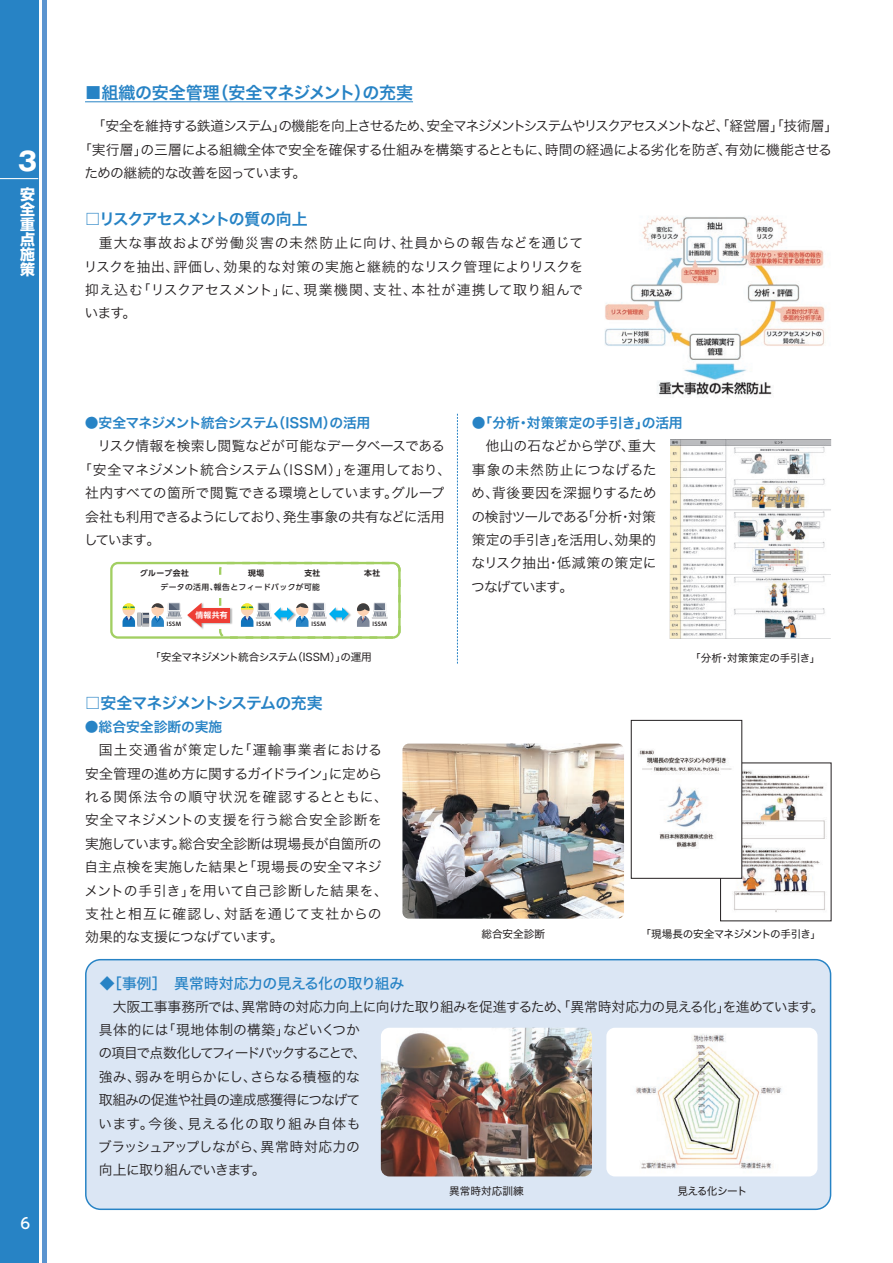
<style>
.page{position:relative;width:893px;height:1263px;background:#fff}
.page>*{position:absolute;margin:0;border:0;box-sizing:border-box;transform-origin:0 0}
.t1{font:700 25.5px "Gothic MB101 Pro";color:#fff}
.t2{font:16.95px "Hira Kaku Pro N W6";letter-spacing:-.02em;color:#2783c5}
.t3{font:15.9px "Hira Kaku Pro N W6";letter-spacing:-.07em;color:#2783c5}
.t4{font:14.85px "Hira Kaku Pro N W5";letter-spacing:-.025em;color:#2783c5}
.t5{font:700 14.85px/14.9px "Shin Go Pro";color:#fff;text-align:justify}
.t6{font:500 14.85px "UD Shin Go Pro";color:#fff}
.t7{font:13.8px/23.4px "Hira Kaku Pro N W3";letter-spacing:-.025em;color:#231f20;text-align:justify}
.t8{font:13.8px/23.4px "Hira Kaku Pro N W3";letter-spacing:.005em;color:#231f20}
.t9{font:13.8px "Hira Kaku Pro N W3";letter-spacing:-.1em;color:#231f20}
.t10{font:13.8px "Hira Kaku Pro N W3";letter-spacing:-.05em;color:#231f20}
.t11{font:13.8px "Hira Kaku Pro N W6";letter-spacing:-.055em;color:#2783c5}
.t12{font:13.8px "Hira Kaku Pro N W6";letter-spacing:-.02em;color:#2783c5}
.t13{font:13.8px "Hira Kaku Pro N W3";letter-spacing:-.055em;color:#231f20}
.t14{font:13.8px "Hira Kaku Pro N W6";color:#2783c5}
.t15{font:10.65px "Hira Kaku Pro N W4";letter-spacing:-.065em;color:#231f20}
.t16{font:10.65px "Hira Kaku Pro N W4";letter-spacing:-.03em;color:#231f20}
.t17{font:10.65px "Hira Kaku Pro N W4";letter-spacing:-.05em;color:#231f20}
.t18{font:10.65px "Hira Kaku Pro N W4";color:#231f20}
.t19{font:10.65px "Hira Kaku Pro N W4";letter-spacing:-.055em;color:#231f20}
.t20{font:500 7.8px "UD Shin Go Pr 6 N";letter-spacing:.05em;color:#231f20}
.t21{font:700 7.8px "UD Shin Go Pr 6 N De";letter-spacing:.05em;color:#231f20}
.t22{font:700 7.8px "UD Shin Go Pr 6 N De";color:#fff}
.t23{font:700 5.4px "UD Shin Go Pr 6 N De";letter-spacing:.05em;color:#231f20}
</style>
<div class="page">
<hr style="left:85px;top:101px;width:328px;height:1px;background:#2783c5">
<img style="left:604px;top:216px;width:221px;height:179px">
<img style="left:670px;top:439px;width:161px;height:200px">
<svg style="left:357px;top:602px;width:31px;height:25px"></svg>
<div style="left:110px;top:562px;width:291px;height:77px;border:2px solid #a2cf62;border-radius:7px"></div>
<div style="left:219px;top:562px;width:182px;height:77px;border:2px dashed #a2cf62;border-radius:7px"></div>
<svg style="left:241px;top:602px;width:108px;height:25px"></svg>
<svg style="left:219px;top:580px;width:3px;height:15px"></svg>
<img style="left:200px;top:602px;width:33px;height:29px">
<div style="left:199px;top:608px;width:31px;height:14px;background:#ee3e35"></div>
<svg style="left:123px;top:602px;width:79px;height:25px"></svg>
<svg style="left:457px;top:414px;width:1px;height:250px"></svg>
<img style="left:722px;top:765px;width:103px;height:147px">
<div style="left:631px;top:720px;width:111px;height:158px;background:#fff"></div>
<img style="left:638px;top:750px;width:94px;height:98px">
<div style="left:631px;top:720px;width:111px;height:158px;border:1px solid #231f20"></div>
<img style="left:402px;top:744px;width:222px;height:175px">
<div style="left:86px;top:960px;width:745px;height:249px;background:#dbe6f4;border-radius:15px"></div>
<div style="left:85px;top:959px;width:746px;height:251px;border:1px solid #2783c5;border-radius:15px"></div>
<img style="left:381px;top:1028px;width:211px;height:148px">
<img style="left:606px;top:1028px;width:211px;height:148px">
<div style="left:0;top:0;width:38px;height:1263px;background:#2783c5"></div>
<hr style="left:0;top:178px;width:38px;height:1px;background:#fff">
<hr style="left:43px;top:0;width:4px;height:1263px;background:#5b94cf">
<h1 class="t1" style="left:18px;top:140px;width:21px">3</h1>
<p class="t5" style="left:20px;top:186px;width:16px">安全重点施策</p>
<p class="t6" style="left:21px;top:1211px;width:11px">6</p>
<p class="t2" style="left:85px;top:78px;width:330px">■組織の安全管理（安全マネジメント）の充実</p>
<p class="t9" style="left:92px;top:114px;width:748px">「安全を維持する鉄道システム」の機能を向上させるため、安全マネジメントシステムやリスクアセスメントなど、「経営層」「技術層」</p>
<p class="t7" style="left:78px;top:137px;width:755px">「実行層」の三層による組織全体で安全を確保する仕組みを構築するとともに、時間の経過による劣化を防ぎ、有効に機能させる</p>
<p class="t13" style="left:85px;top:161px;width:223px">ための継続的な改善を図っています。</p>
<p class="t3" style="left:85px;top:204px;width:224px">□リスクアセスメントの質の向上</p>
<p class="t7" style="left:84px;top:230px;width:501px;text-indent:15px">重大な事故および労働災害の未然防止に向け、社員からの報告などを通じてリスクを抽出、評価し、効果的な対策の実施と継続的なリスク管理によりリスクを抑え込む「リスクアセスメント」に、現業機関、支社、本社が連携して取り組んでいます。</p>
<p class="t11" style="left:85px;top:410px;width:287px">●安全マネジメント統合システム（ISSM）の活用</p>
<p class="t7" style="left:98px;top:433px;width:349px">リスク情報を検索し閲覧などが可能なデータベースである</p>
<p class="t7" style="left:78px;top:457px;width:375px">「安全マネジメント統合システム（ISSM）」を運用しており、</p>
<p class="t7" style="left:85px;top:480px;width:361px">社内すべての箇所で閲覧できる環境としています。グループ</p>
<p class="t10" style="left:85px;top:504px;width:361px">会社も利用できるようにしており、発生事象の共有などに活用</p>
<p class="t7" style="left:84px;top:527px;width:78px">しています。</p>
<p class="t21" style="left:140px;top:566px;width:50px">グループ会社</p>
<p class="t21" style="left:248px;top:566px;width:17px">現場</p>
<p class="t21" style="left:304px;top:566px;width:17px">支社</p>
<p class="t21" style="left:364px;top:566px;width:17px">本社</p>
<p class="t20" style="left:161px;top:581px;width:161px">データの活用、報告とフィードバックが可能</p>
<p class="t22" style="left:195px;top:609px;width:34px">情報共有</p>
<p class="t15" style="left:150px;top:648px;width:223px">「安全マネジメント統合システム（ISSM）」の運用</p>
<p class="t23" style="left:167px;top:619px;width:16px">ISSM</p>
<p class="t23" style="left:257px;top:619px;width:16px">ISSM</p>
<p class="t23" style="left:312px;top:619px;width:16px">ISSM</p>
<p class="t23" style="left:373px;top:619px;width:16px">ISSM</p>
<p class="t3" style="left:85px;top:688px;width:240px">□安全マネジメントシステムの充実</p>
<p class="t14" style="left:85px;top:714px;width:139px">●総合安全診断の実施</p>
<p class="t8" style="left:84px;top:737px;width:305px;text-indent:15px">国土交通省が策定した「運輸事業者における安全管理の進め方に関するガイドライン」に定められる関係法令の順守状況を確認するとともに、安全マネジメントの支援を行う総合安全診断を実施しています。総合安全診断は現場長が自箇所の自主点検を実施した結果と「現場長の安全マネジメントの手引き」を用いて自己診断した結果を、支社と相互に確認し、対話を通じて支社からの効果的な支援につなげています。</p>
<p class="t12" style="left:472px;top:410px;width:212px">●「分析・対策策定の手引き」の活用</p>
<p class="t7" style="left:471px;top:433px;width:187px;text-indent:14px">他山の石などから学び、重大事象の未然防止につなげるため、背後要因を深掘りするための検討ツールである「分析・対策策定の手引き」を活用し、効果的なリスク抽出・低減策の策定につなげています。</p>
<p class="t16" style="left:690px;top:649px;width:132px">「分析・対策策定の手引き」</p>
<p class="t16" style="left:481px;top:925px;width:65px">総合安全診断</p>
<p class="t17" style="left:640px;top:925px;width:182px">「現場長の安全マネジメントの手引き」</p>
<p class="t4" style="left:100px;top:970px;width:306px">◆［事例］　異常時対応力の見える化の取り組み</p>
<p class="t7" style="left:98px;top:994px;width:728px;text-align:left;text-indent:15px">大阪工事事務所では、異常時の対応力向上に向けた取り組みを促進するため、「異常時対応力の見える化」を進めています。具体的には「現地体制の構築」などいくつか<br>の項目で点数化してフィードバックすることで、<br>強み、弱みを明らかにし、さらなる積極的な<br>取組みの促進や社員の達成感獲得につなげて<br>います。今後、見える化の取り組み自体も<br>ブラッシュアップしながら、異常時対応力の<br>向上に取り組んでいきます。</p>
<p class="t18" style="left:449px;top:1181px;width:76px">異常時対応訓練</p>
<p class="t19" style="left:677px;top:1181px;width:72px">見える化シート</p>
</div>
